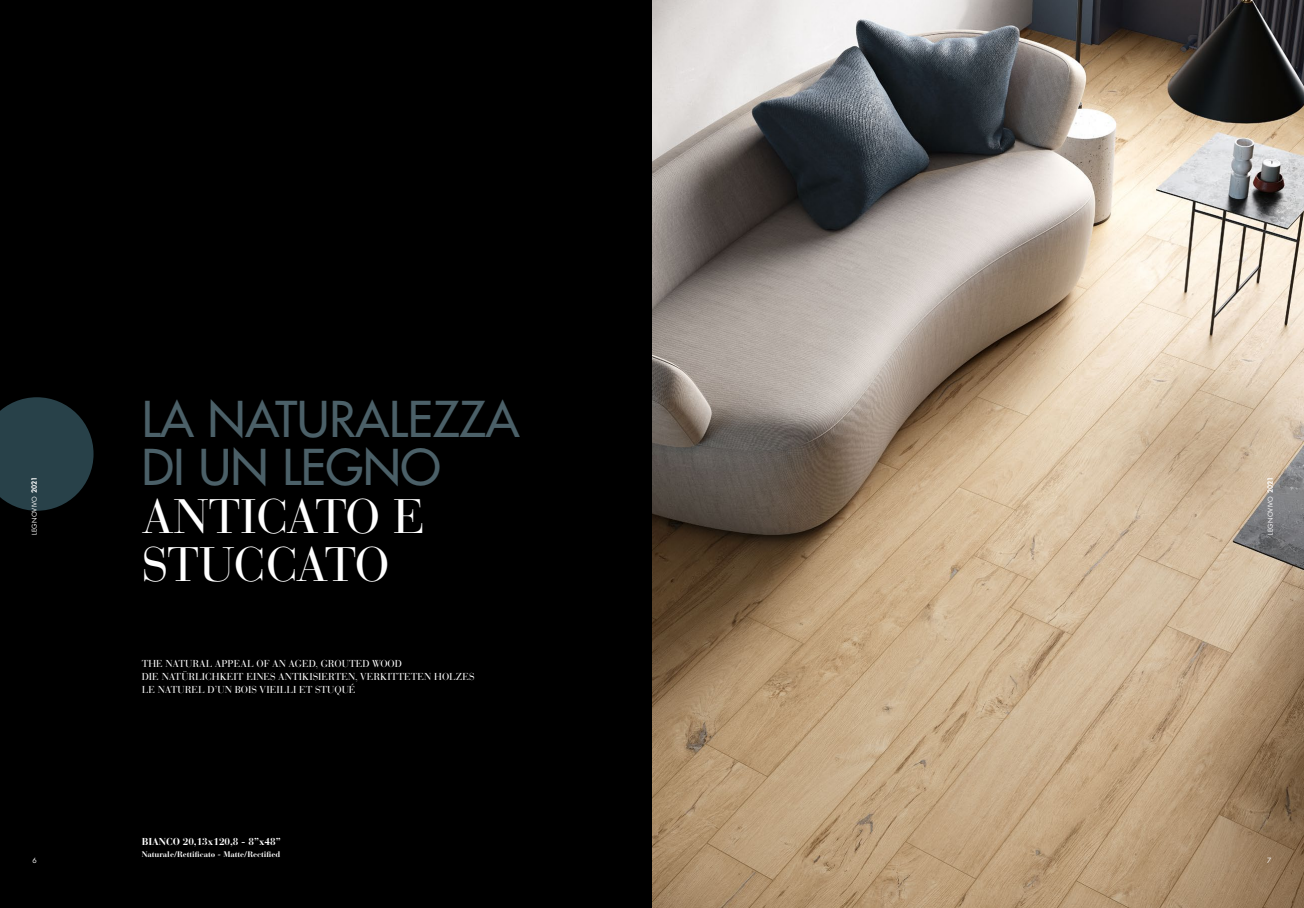
<style>
.page{position:relative;width:1304px;height:908px;background:#fff}
.page>*{position:absolute;margin:0;border:0;box-sizing:border-box;transform-origin:0 0}
.t1{font:500 48px/48px "Futura Std";color:#4b6068}
.t2{font:48px/48px "Bauer Bodoni Std";letter-spacing:-.01em;color:#fff}
.t3{font:10px/13px "Bauer Bodoni Std";color:#fff}
.t4{font:700 10px "Bauer Bodoni Std";color:#fff}
.t5{font:700 8px "Bauer Bodoni Std";color:#fff}
.t6{font:7px "Futura Std";color:#fff}
.t7{font:6.5px "Futura Std";letter-spacing:.025em;color:#fff}
.s1{font-weight:800;font-size:7px}
</style>
<div class="page">
<img style="left:652px;top:0;width:652px;height:907px">
<div style="left:0;top:0;width:652px;height:907px;background:#000"></div>
<svg style="left:0;top:397px;width:94px;height:113px"></svg>
<p class="t7" style="left:30px;top:534px;width:60px;rotate:-90deg">LEGNOVIVO <span class="s1">2021</span></p>
<p class="t6" style="left:33px;top:855px;width:6px">6</p>
<h1 class="t1" style="left:142px;top:395px;width:379px">LA NATURALEZZA<br>DI UN LEGNO</h1>
<h1 class="t2" style="left:142px;top:493px;width:285px">ANTICATO E<br>STUCCATO</h1>
<p class="t3" style="left:142px;top:657px;width:335px">THE NATURAL APPEAL OF AN AGED, GROUTED WOOD<br>DIE NATÜRLICHKEIT EINES ANTIKISIERTEN, VERKITTETEN HOLZES<br>LE NATUREL D’UN BOIS VIEILLI ET STUQUÉ</p>
<p class="t4" style="left:142px;top:835px;width:140px">BIANCO 20,13x120,8 - 8”x48”</p>
<p class="t5" style="left:142px;top:848px;width:140px">Naturale/Rettificato - Matte/Rectified</p>
<p class="t7" style="left:1266px;top:534px;width:60px;rotate:-90deg">LEGNOVIVO <span class="s1">2021</span></p>
<p class="t6" style="left:1267px;top:855px;width:6px">7</p>
</div>
